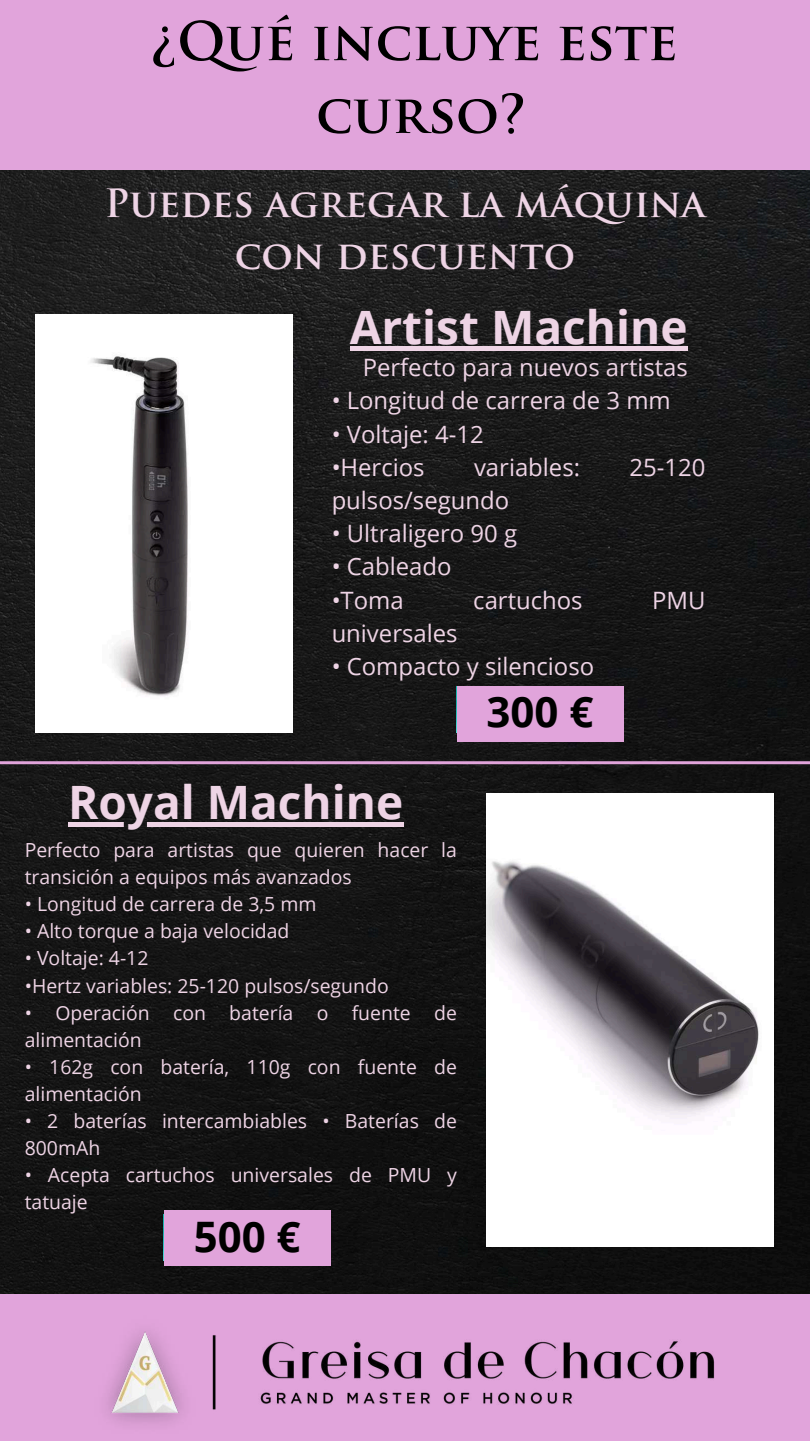
<style>
.page{position:relative;width:810px;height:1441px;background:#fff}
.page>*{position:absolute;margin:0;border:0;box-sizing:border-box;transform-origin:0 0}
.t1{font:700 52px/72.8px "Trajan Pro";color:#000;text-align:center}
.t2{font:700 46px "Open Sans";color:#eed4e5}
.t3{font:700 42px "Open Sans";color:#000}
.t4{font:700 38px/52.5px "Trajan Pro";color:#eed4e5;text-align:center}
.t5{font:23.9px "Open Sans";color:#eed4e5}
.t6{font:19.4px/27.1px "Open Sans";color:#eed4e5}
</style>
<div class="page">
<img style="left:0;top:169px;width:810px;height:1124px">
<div style="left:0;top:1294px;width:810px;height:146px;background:#e1a4db"></div>
<img style="left:108px;top:1331px;width:607px;height:92px">
<img style="left:35px;top:314px;width:258px;height:418px">
<hr style="left:0;top:761px;width:810px;height:3px;background:#e1a4db">
<img style="left:487px;top:793px;width:286px;height:452px">
<div style="left:350px;top:346px;width:338px;height:5px;background:#eed4e5"></div>
<div style="left:68px;top:821px;width:335px;height:5px;background:#eed4e5"></div>
<div style="left:457px;top:685px;width:166px;height:56px;background:#e1a4db"></div>
<div style="left:164px;top:1210px;width:166px;height:55px;background:#e1a4db"></div>
<div style="left:0;top:0;width:810px;height:169px;background:#e1a4db"></div>
<h1 class="t1" style="left:117px;top:9px;width:529px">¿Qué incluye este curso?</h1>
<h1 class="t1" style="left:150px;top:11px;width:529px">¿Qué incluye este curso?</h1>
<h3 class="t4" style="left:104px;top:181px;width:603px">Puedes agregar la máquina con descuento</h3>
<h2 class="t2" style="left:350px;top:294px;width:339px">Artist Machine</h2>
<p class="t5" style="left:363px;top:350px;width:327px">Perfecto para nuevos artistas</p>
<p class="t5" style="left:332px;top:384px;width:341px">• Longitud de carrera de 3 mm</p>
<p class="t5" style="left:332px;top:417px;width:154px">• Voltaje: 4-12</p>
<p class="t5" style="left:332px;top:450px;width:94px">•Hercios</p>
<p class="t5" style="left:474px;top:450px;width:108px">variables:</p>
<p class="t5" style="left:630px;top:450px;width:77px">25-120</p>
<p class="t5" style="left:332px;top:483px;width:179px">pulsos/segundo</p>
<p class="t5" style="left:332px;top:516px;width:187px">• Ultraligero 90 g</p>
<p class="t5" style="left:332px;top:550px;width:121px">• Cableado</p>
<p class="t5" style="left:332px;top:583px;width:74px">•Toma</p>
<p class="t5" style="left:473px;top:583px;width:111px">cartuchos</p>
<p class="t5" style="left:652px;top:583px;width:55px">PMU</p>
<p class="t5" style="left:332px;top:616px;width:127px">universales</p>
<p class="t5" style="left:332px;top:649px;width:264px">• Compacto y silencioso</p>
<h2 class="t2" style="left:68px;top:769px;width:337px">Royal Machine</h2>
<p class="t6" style="left:25px;top:835px;width:434px">Perfecto para artistas que quieren hacer la transición a equipos más avanzados</p>
<p class="t6" style="left:25px;top:889px;width:293px">• Longitud de carrera de 3,5 mm</p>
<p class="t6" style="left:25px;top:917px;width:266px">• Alto torque a baja velocidad</p>
<p class="t6" style="left:25px;top:944px;width:125px">• Voltaje: 4-12</p>
<p class="t6" style="left:25px;top:971px;width:366px">•Hertz variables: 25-120 pulsos/segundo</p>
<p class="t6" style="left:25px;top:998px;width:434px">• Operación con batería o fuente de alimentación</p>
<p class="t6" style="left:25px;top:1052px;width:434px">• 162g con batería, 110g con fuente de alimentación</p>
<p class="t6" style="left:25px;top:1106px;width:434px">• 2 baterías intercambiables • Baterías de<br>800mAh</p>
<p class="t6" style="left:25px;top:1160px;width:434px">• Acepta cartuchos universales de PMU y tatuaje</p>
<h3 class="t3" style="left:194px;top:1206px;width:108px">500 €</h3>
<h3 class="t3" style="left:487px;top:681px;width:108px">300 €</h3>
</div>
